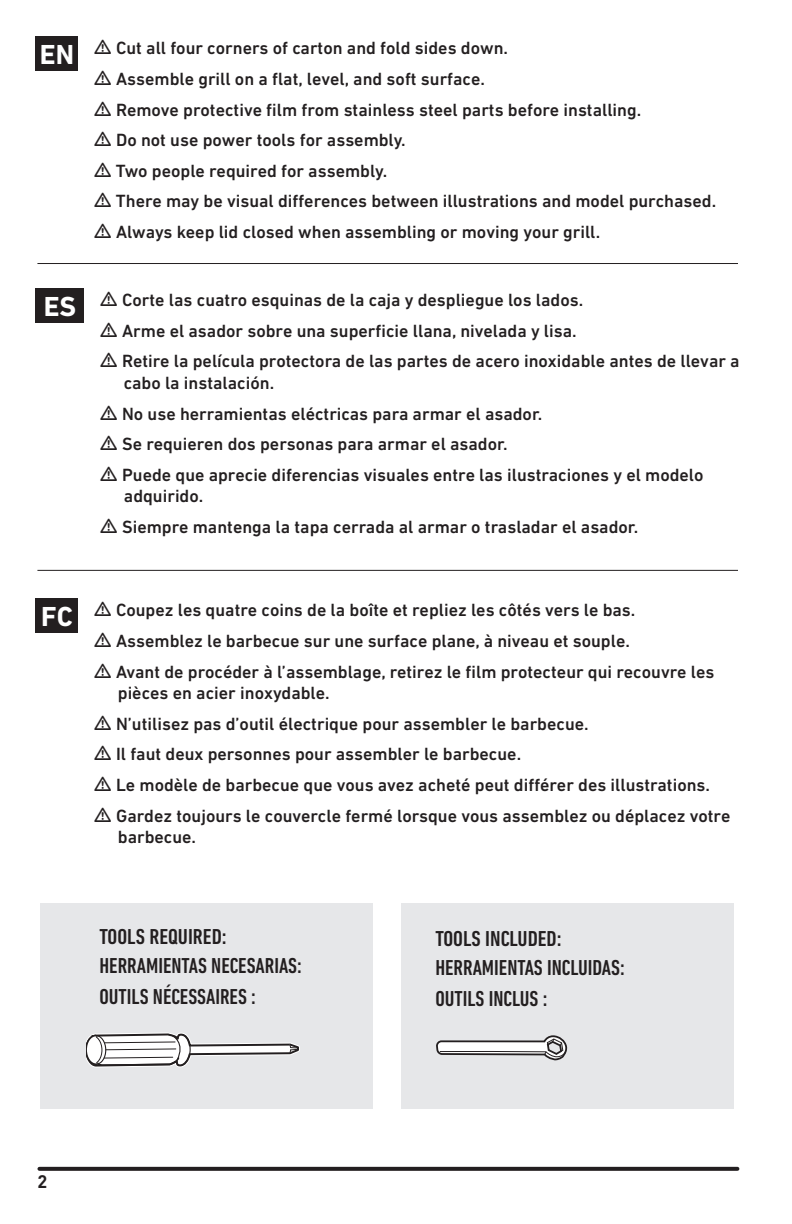
<style>
.page{position:relative;width:792px;height:1224px;background:#fff}
.page>*{position:absolute;margin:0;border:0;box-sizing:border-box;transform-origin:0 0}
.t1{font:700 28px "DIN Next LT Pro";color:#fff}
.t2{font:500 condensed 22px "DIN Next LT Pro";color:#231f20}
.t3{font:500 condensed 22px "DIN Next LT Pro";color:#231f20;scale:1.04 1}
.t4{font:500 18px/21.6px "DIN Next LT Pro";color:#231f20}
.t5{font:700 18px "DIN Pro";color:#231f20}
</style>
<div class="page">
<svg style="left:39px;top:1167px;width:698px;height:4px;background:#2c2829"></svg>
<hr style="left:37px;top:263px;width:701px;height:1px;background:#231f20">
<hr style="left:37px;top:570px;width:701px;height:1px;background:#231f20">
<div style="left:35px;top:36px;width:43px;height:35px;background:#231f20"></div>
<div style="left:35px;top:598px;width:43px;height:35px;background:#231f20"></div>
<div style="left:35px;top:288px;width:49px;height:35px;background:#231f20"></div>
<div style="left:40px;top:903px;width:333px;height:206px;background:#e6e7e9"></div>
<svg style="left:87px;top:1032px;width:213px;height:36px"></svg>
<div style="left:401px;top:903px;width:333px;height:206px;background:#e6e7e9"></div>
<svg style="left:436px;top:1035px;width:132px;height:26px"></svg>
<p class="t1" style="left:40px;top:38px;width:36px">EN</p>
<p class="t4" style="left:116px;top:37px;width:393px">Cut all four corners of carton and fold sides down.</p>
<p class="t4" style="left:116px;top:68px;width:370px">Assemble grill on a flat, level, and soft surface.</p>
<p class="t4" style="left:116px;top:99px;width:527px">Remove protective film from stainless steel parts before installing.</p>
<p class="t4" style="left:116px;top:129px;width:291px">Do not use power tools for assembly.</p>
<p class="t4" style="left:116px;top:160px;width:273px">Two people required for assembly.</p>
<p class="t4" style="left:116px;top:190px;width:602px">There may be visual differences between illustrations and model purchased.</p>
<p class="t4" style="left:116px;top:221px;width:486px">Always keep lid closed when assembling or moving your grill.</p>
<p class="t1" style="left:44px;top:290px;width:34px">ES</p>
<p class="t4" style="left:122px;top:289px;width:463px">Corte las cuatro esquinas de la caja y despliegue los lados.</p>
<p class="t4" style="left:122px;top:320px;width:456px">Arme el asador sobre una superficie llana, nivelada y lisa.</p>
<p class="t4" style="left:122px;top:350px;width:619px">Retire la película protectora de las partes de acero inoxidable antes de llevar a cabo la instalación.</p>
<p class="t4" style="left:122px;top:403px;width:422px">No use herramientas eléctricas para armar el asador.</p>
<p class="t4" style="left:122px;top:433px;width:387px">Se requieren dos personas para armar el asador.</p>
<p class="t4" style="left:122px;top:464px;width:583px">Puede que aprecie diferencias visuales entre las ilustraciones y el modelo adquirido.</p>
<p class="t4" style="left:122px;top:516px;width:518px">Siempre mantenga la tapa cerrada al armar o trasladar el asador.</p>
<p class="t1" style="left:41px;top:600px;width:33px">FC</p>
<p class="t4" style="left:116px;top:599px;width:521px">Coupez les quatre coins de la boîte et repliez les côtés vers le bas.</p>
<p class="t4" style="left:116px;top:630px;width:515px">Assemblez le barbecue sur une surface plane, à niveau et souple.</p>
<p class="t4" style="left:116px;top:661px;width:600px">Avant de procéder à l’assemblage, retirez le film protecteur qui recouvre les pièces en acier inoxydable.</p>
<p class="t4" style="left:116px;top:713px;width:474px">N’utilisez pas d’outil électrique pour assembler le barbecue.</p>
<p class="t4" style="left:116px;top:743px;width:407px">Il faut deux personnes pour assembler le barbecue.</p>
<p class="t4" style="left:116px;top:774px;width:596px">Le modèle de barbecue que vous avez acheté peut différer des illustrations.</p>
<p class="t4" style="left:116px;top:805px;width:616px">Gardez toujours le couvercle fermé lorsque vous assemblez ou déplacez votre barbecue.</p>
<p class="t3" style="left:99px;top:925px;width:124px">TOOLS REQUIRED:</p>
<p class="t2" style="left:99px;top:984px;width:158px">OUTILS NÉCESSAIRES :</p>
<p class="t2" style="left:99px;top:953px;width:204px">HERRAMIENTAS NECESARIAS:</p>
<p class="t5" style="left:37px;top:1166px;width:11px">2</p>
<p class="t3" style="left:435px;top:926px;width:123px">TOOLS INCLUDED:</p>
<p class="t2" style="left:435px;top:955px;width:191px">HERRAMIENTAS INCLUIDAS:</p>
<p class="t2" style="left:435px;top:986px;width:114px">OUTILS INCLUS :</p>
</div>
